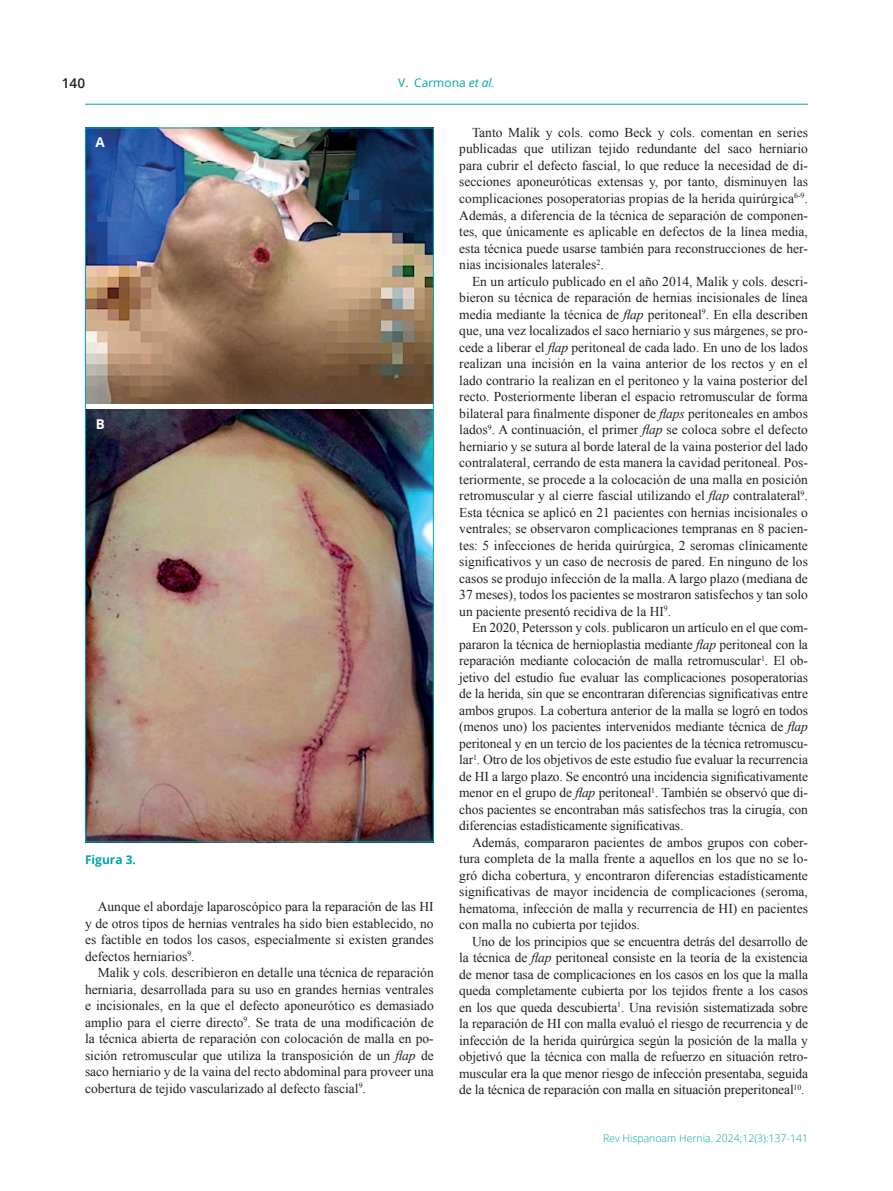
<style>
.page{position:relative;width:893px;height:1191px;background:#fff}
.page>*{position:absolute;margin:0;border:0;box-sizing:border-box;transform-origin:0 0}
.Texto_base{font:13.5px/16.5px "Times New Roman";color:#231f20;text-align:justify}
.t1{font:600 13.5px "Open Sans";color:#231f20}
.t2{font:700 13.5px "Open Sans";color:#fff}
.t3{font:12px "Open Sans";color:#00a5aa}
.Pie_figura{font:700 12px "Open Sans";color:#00a5aa}
.t4{font:300 10.5px "Open Sans";color:#00a5aa}
.s1{font-style:italic}
</style>
<div class="page">
<hr style="left:85px;top:104px;width:723px;height:1px;background:#00a5aa">
<img style="left:87px;top:130px;width:345px;height:274px">
<img style="left:87px;top:410px;width:345px;height:430px">
<p class="t1" style="left:62px;top:74px;width:25px">140</p>
<p class="t3" style="left:398px;top:75px;width:98px">V. Carmona <span class="s1">et al.</span></p>
<p class="t2" style="left:96px;top:132px;width:11px">A</p>
<p class="t2" style="left:96px;top:414px;width:11px">B</p>
<p class="Pie_figura" style="left:85px;top:851px;width:52px">Figura 3.</p>
<p class="Texto_base" style="left:85px;top:898px;width:350px;text-indent:13px">Aunque el abordaje laparoscópico para la reparación de las HI y de otros tipos de hernias ventrales ha sido bien establecido, no es factible en todos los casos, especialmente si existen grandes defectos herniarios<sup>9</sup>.</p>
<p class="Texto_base" style="left:85px;top:964px;width:350px;text-indent:13px">Malik y cols. describieron en detalle una técnica de reparación herniaria, desarrollada para su uso en grandes hernias ventrales e incisionales, en la que el defecto aponeurótico es demasiado amplio para el cierre directo<sup>9</sup>. Se trata de una modificación de la técnica abierta de reparación con colocación de malla en po&shy;sición retromuscular que utiliza la transposición de un <span class="s1">flap</span> de saco herniario y de la vaina del recto abdominal para proveer una cobertura de tejido vascularizado al defecto fascial<sup>9</sup>.</p>
<p class="Texto_base" style="left:459px;top:124px;width:350px;text-indent:13px">Tanto Malik y cols. como Beck y cols. comentan en series publicadas que utilizan tejido redundante del saco herniario para cubrir el defecto fascial, lo que reduce la necesidad de di&shy;secciones aponeuróticas extensas y, por tanto, disminuyen las complicaciones posoperatorias propias de la herida quirúrgica<sup>6-9</sup>.<br>Además, a diferencia de la técnica de separación de componen&shy;tes, que únicamente es aplicable en defectos de la línea media, esta técnica puede usarse también para reconstrucciones de her&shy;nias incisionales laterales<sup>2</sup>.</p>
<p class="Texto_base" style="left:459px;top:272px;width:350px;text-indent:13px">En un artículo publicado en el año 2014, Malik y cols. descri&shy;bieron su técnica de reparación de hernias incisionales de línea media mediante la técnica de <span class="s1">flap</span> peritoneal<sup>9</sup>. En ella describen que, una vez localizados el saco herniario y sus márgenes, se pro&shy;cede a liberar el <span class="s1">flap</span> peritoneal de cada lado. En uno de los lados realizan una incisión en la vaina anterior de los rectos y en el lado contrario la realizan en el peritoneo y la vaina posterior del recto. Posteriormente liberan el espacio retromuscular de forma bilateral para finalmente disponer de <span class="s1">flaps</span> peritoneales en ambos lados<sup>9</sup>. A continuación, el primer <span class="s1">flap</span> se coloca sobre el defecto herniario y se sutura al borde lateral de la vaina posterior del lado contralateral, cerrando de esta manera la cavidad peritoneal. Pos&shy;teriormente, se procede a la colocación de una malla en posición retromuscular y al cierre fascial utilizando el <span class="s1">flap</span> contralateral<sup>9</sup>.<br>Esta técnica se aplicó en 21 pacientes con hernias incisionales o ventrales; se observaron complicaciones tempranas en 8 pacien&shy;tes: 5 infecciones de herida quirúrgica, 2 seromas clínicamente significativos y un caso de necrosis de pared. En ninguno de los casos se produjo infección de la malla. A largo plazo (mediana de 37 meses), todos los pacientes se mostraron satisfechos y tan solo un paciente presentó recidiva de la HI<sup>9</sup>.</p>
<p class="Texto_base" style="left:459px;top:619px;width:350px;text-indent:13px">En 2020, Petersson y cols. publicaron un artículo en el que com&shy;pararon la técnica de hernioplastia mediante <span class="s1">flap</span> peritoneal con la reparación mediante colocación de malla retromuscular<sup>1</sup>. El ob&shy;jetivo del estudio fue evaluar las complicaciones posoperatorias de la herida, sin que se encontraran diferencias significativas entre ambos grupos. La cobertura anterior de la malla se logró en todos (menos uno) los pacientes intervenidos mediante técnica de <span class="s1">flap </span>peritoneal y en un tercio de los pacientes de la técnica retromuscu&shy;lar<sup>1</sup>. Otro de los objetivos de este estudio fue evaluar la recurrencia de HI a largo plazo. Se encontró una incidencia significativamente menor en el grupo de <span class="s1">flap</span> peritoneal<sup>1</sup>. También se observó que di&shy;chos pacientes se encontraban más satisfechos tras la cirugía, con diferencias estadísticamente significativas.</p>
<p class="Texto_base" style="left:459px;top:833px;width:350px;text-indent:13px">Además, compararon pacientes de ambos grupos con cober&shy;tura completa de la malla frente a aquellos en los que no se lo&shy;gró dicha cobertura, y encontraron diferencias estadísticamente significativas de mayor incidencia de complicaciones (seroma, hematoma, infección de malla y recurrencia de HI) en pacientes con malla no cubierta por tejidos.</p>
<p class="Texto_base" style="left:459px;top:932px;width:350px;text-indent:13px">Uno de los principios que se encuentra detrás del desarrollo de la técnica de <span class="s1">flap</span> peritoneal consiste en la teoría de la existencia de menor tasa de complicaciones en los casos en los que la malla queda completamente cubierta por los tejidos frente a los casos en los que queda descubierta<sup>1</sup>. Una revisión sistematizada sobre la reparación de HI con malla evaluó el riesgo de recurrencia y de infección de la herida quirúrgica según la posición de la malla y objetivó que la técnica con malla de refuerzo en situación retro&shy;muscular era la que menor riesgo de infección presentaba, seguida de la técnica de reparación con malla en situación preperitoneal<sup>10</sup>.</p>
<p class="t4" style="left:603px;top:1130px;width:206px">Rev Hispanoam Hernia. 2024;12(3):137-141</p>
</div>
